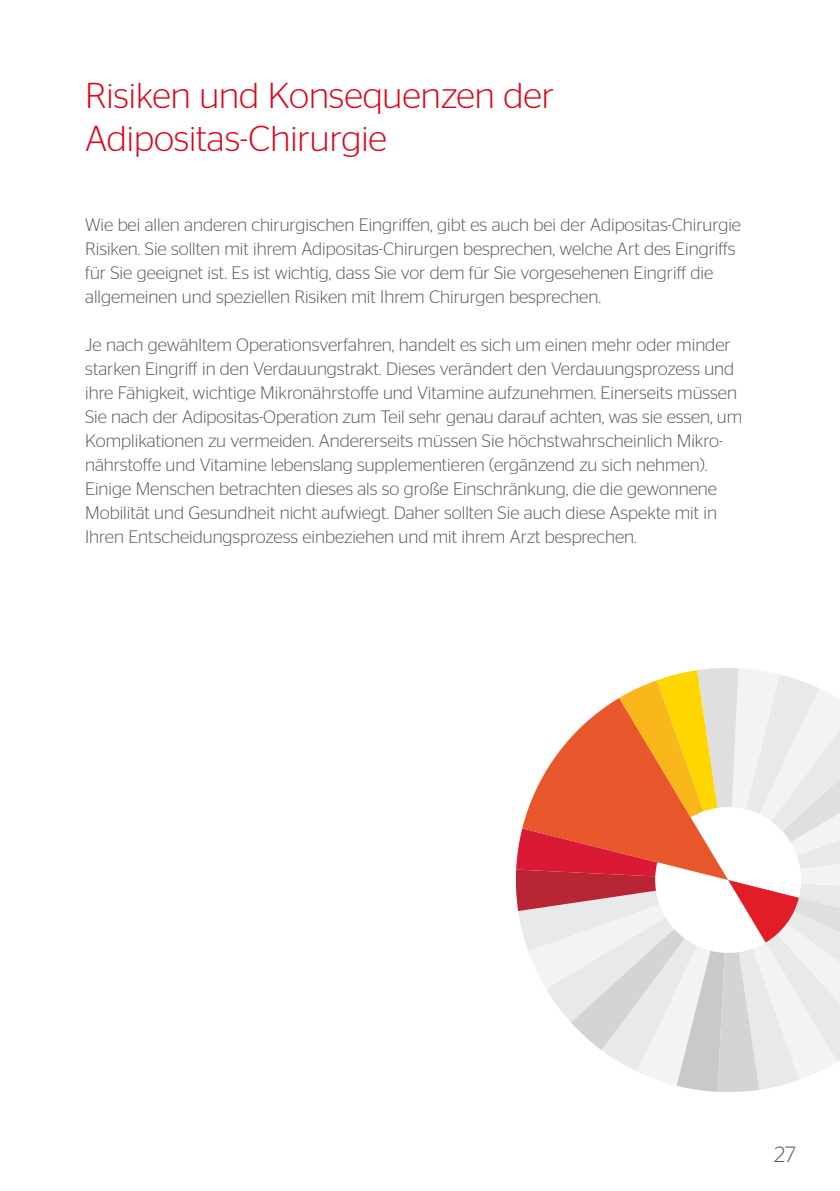
<style>
.page{position:relative;width:840px;height:1191px;background:#fff}
.page>*{position:absolute;margin:0;border:0;box-sizing:border-box;transform-origin:0 0}
.t1{font:300 36px/43.2px "Stag Sans";color:#e2001a}
.t2{font:300 22px "Stag Sans";color:#58585a}
.t3{font:300 18px/24px "Stag Sans";color:#58585a}
</style>
<div class="page">
<svg style="left:515px;top:668px;width:324px;height:424px"></svg>
<h1 class="t1" style="left:85px;top:74px;width:470px">Risiken und Konsequenzen der<br>Adipositas-Chirurgie</h1>
<p class="t3" style="left:85px;top:213px;width:657px">Wie bei allen anderen chirurgischen Eingriffen, gibt es auch bei der Adipositas-Chirurgie Risiken. Sie sollten mit ihrem Adipositas-Chirurgen besprechen, welche Art des Eingriffs für Sie geeignet ist. Es ist wichtig, dass Sie vor dem für Sie vorgesehenen Eingriff die allgemeinen und speziellen Risiken mit Ihrem Chirurgen besprechen.</p>
<p class="t3" style="left:85px;top:333px;width:658px">Je nach gewähltem Operationsverfahren, handelt es sich um einen mehr oder minder starken Eingriff in den Verdauungstrakt. Dieses verändert den Verdauungsprozess und ihre Fähigkeit, wichtige Mikronährstoffe und Vitamine aufzunehmen. Einerseits müssen Sie nach der Adipositas-Operation zum Teil sehr genau darauf achten, was sie essen, um Komplikationen zu vermeiden. Andererseits müssen Sie höchstwahrscheinlich Mikro&shy;nährstoffe und Vitamine lebenslang supplementieren (ergänzend zu sich nehmen).<br>Einige Menschen betrachten dieses als so große Einschränkung, die die gewonnene Mobilität und Gesundheit nicht aufwiegt. Daher sollten Sie auch diese Aspekte mit in Ihren Entscheidungsprozess einbeziehen und mit ihrem Arzt besprechen.</p>
<p class="t2" style="left:773px;top:1141px;width:23px">27</p>
</div>
